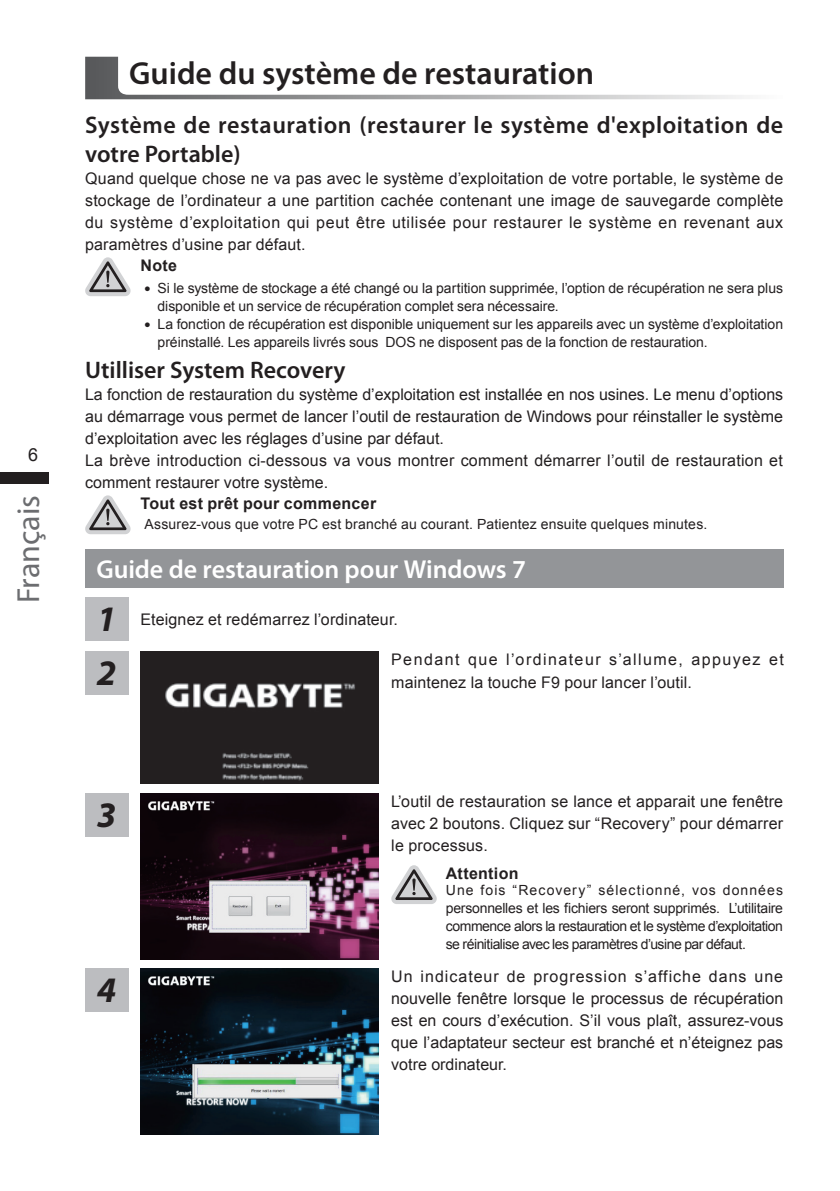
<style>
.page{position:relative;width:840px;height:1191px;background:#fff}
.page>*{position:absolute;margin:0;border:0;box-sizing:border-box;transform-origin:0 0}
.t1{font:italic 700 36px "Myriad Pro";color:#231f20}
.t2{font:600 32px "Myriad Pro";color:#231f20}
.t3{font:32px "Myriad Pro";color:#6c6d70}
.t4{font:600 26px "Myriad Pro";letter-spacing:-.005em;color:#fff}
.t5{font:600 24px/28.8px "Myriad Pro";letter-spacing:.015em;color:#231f20}
.t6{font:18px "Arial";color:#231f20}
.t7{font:16px/22px "Arial";color:#231f20;text-align:justify}
.t8{font:16px/22px "Arial";letter-spacing:.08em;color:#231f20}
.t9{font:700 16px "Arial";letter-spacing:.015em;color:#231f20}
.t10{font:14px/18px "Arial";letter-spacing:-.005em;color:#231f20;text-align:justify}
.t11{font:14px "Arial";letter-spacing:.015em;color:#231f20}
.s1{font-family:"DF Hei Bd WINP HK BF"}
</style>
<div class="page">
<div style="left:0;top:472px;width:48px;height:12px;background:#231f20"></div>
<div style="left:85px;top:549px;width:697px;height:39px;background:#939598"></div>
<svg style="left:85px;top:257px;width:45px;height:39px"></svg>
<img style="left:140px;top:793px;width:239px;height:166px">
<img style="left:140px;top:652px;width:239px;height:132px">
<svg style="left:85px;top:495px;width:45px;height:39px"></svg>
<div style="left:85px;top:652px;width:43px;height:43px;background:#bcbdc0"></div>
<div style="left:85px;top:598px;width:43px;height:43px;background:#bcbdc0"></div>
<div style="left:85px;top:793px;width:43px;height:43px;background:#bcbdc0"></div>
<svg style="left:391px;top:865px;width:45px;height:39px"></svg>
<img style="left:140px;top:968px;width:239px;height:166px">
<div style="left:85px;top:968px;width:43px;height:43px;background:#bcbdc0"></div>
<svg style="left:85px;top:57px;width:659px;height:42px"></svg>
<p class="t6" style="left:28px;top:443px;width:12px">6</p>
<h2 class="t3" style="left:9px;top:603px;width:110px;rotate:-90deg">Français</h2>
<h2 class="t2" style="left:129px;top:52px;width:466px">Guide du système de restauration</h2>
<h3 class="t5" style="left:85px;top:110px;width:699px">Système de restauration (restaurer le système d'exploitation de votre Portable)</h3>
<p class="t7" style="left:85px;top:167px;width:699px">Quand quelque chose ne va pas avec le système d’exploitation de votre portable, le système de stockage de l’ordinateur a une partition cachée contenant une image de sauvegarde complète du système d’exploitation qui peut être utilisée pour restaurer le système en revenant aux paramètres d’usine par défaut.</p>
<p class="t9" style="left:140px;top:255px;width:38px">Note</p>
<p class="t10" style="left:140px;top:279px;width:643px"><span class="s1">˙</span> Si le système de stockage a été changé ou la partition supprimée, l’option de récupération ne sera plus</p>
<p class="t10" style="left:157px;top:298px;width:402px">disponible et un service de récupération complet sera nécessaire.</p>
<p class="t10" style="left:140px;top:316px;width:643px"><span class="s1">˙</span> La fonction de récupération est disponible uniquement sur les appareils avec un système d’exploitation</p>
<p class="t10" style="left:157px;top:334px;width:551px">préinstallé. Les appareils livrés sous DOS ne disposent pas de la fonction de restauration.</p>
<h3 class="t5" style="left:85px;top:354px;width:262px">Utilliser System Recovery</h3>
<p class="t7" style="left:85px;top:383px;width:699px;text-align:left">La fonction de restauration du système d’exploitation est installée en nos usines. Le menu d’options au démarrage vous permet de lancer l’outil de restauration de Windows pour réinstaller le système d’exploitation avec les réglages d’usine par défaut.<br>La brève introduction ci-dessous va vous montrer comment démarrer l’outil de restauration et comment restaurer votre système.</p>
<p class="t9" style="left:140px;top:493px;width:237px">Tout est prêt pour commencer</p>
<p class="t11" style="left:144px;top:515px;width:564px">Assurez-vous que votre PC est branché au courant. Patientez ensuite quelques minutes.</p>
<h3 class="t4" style="left:96px;top:552px;width:431px">Guide de restauration pour Windows 7</h3>
<h1 class="t1" style="left:97px;top:596px;width:21px">1</h1>
<h1 class="t1" style="left:97px;top:650px;width:21px">2</h1>
<p class="t7" style="left:140px;top:608px;width:259px">Eteignez et redémarrez l’ordinateur.</p>
<p class="t8" style="left:391px;top:649px;width:394px">Pendant que l’ordinateur s’allume, appuyez et maintenez la touche F9 pour lancer l’outil.</p>
<h1 class="t1" style="left:97px;top:791px;width:21px">3</h1>
<h1 class="t1" style="left:97px;top:966px;width:21px">4</h1>
<p class="t7" style="left:391px;top:790px;width:393px">L’outil de restauration se lance et apparait une fenêtre avec 2 boutons. Cliquez sur “Recovery” pour démarrer le processus.</p>
<p class="t9" style="left:445px;top:862px;width:74px">Attention</p>
<p class="t10" style="left:445px;top:881px;width:338px">Une fois “Recovery” sélectionné, vos données personnelles et les fichiers seront supprimés. L’utilitaire commence alors la restauration et le système d’exploitation se réinitialise avec les paramètres d’usine par défaut.</p>
<p class="t7" style="left:391px;top:965px;width:393px">Un indicateur de progression s’affiche dans une nouvelle fenêtre lorsque le processus de récupération est en cours d’exécution. S’il vous plaît, assurez-vous que l’adaptateur secteur est branché et n’éteignez pas votre ordinateur.</p>
</div>
